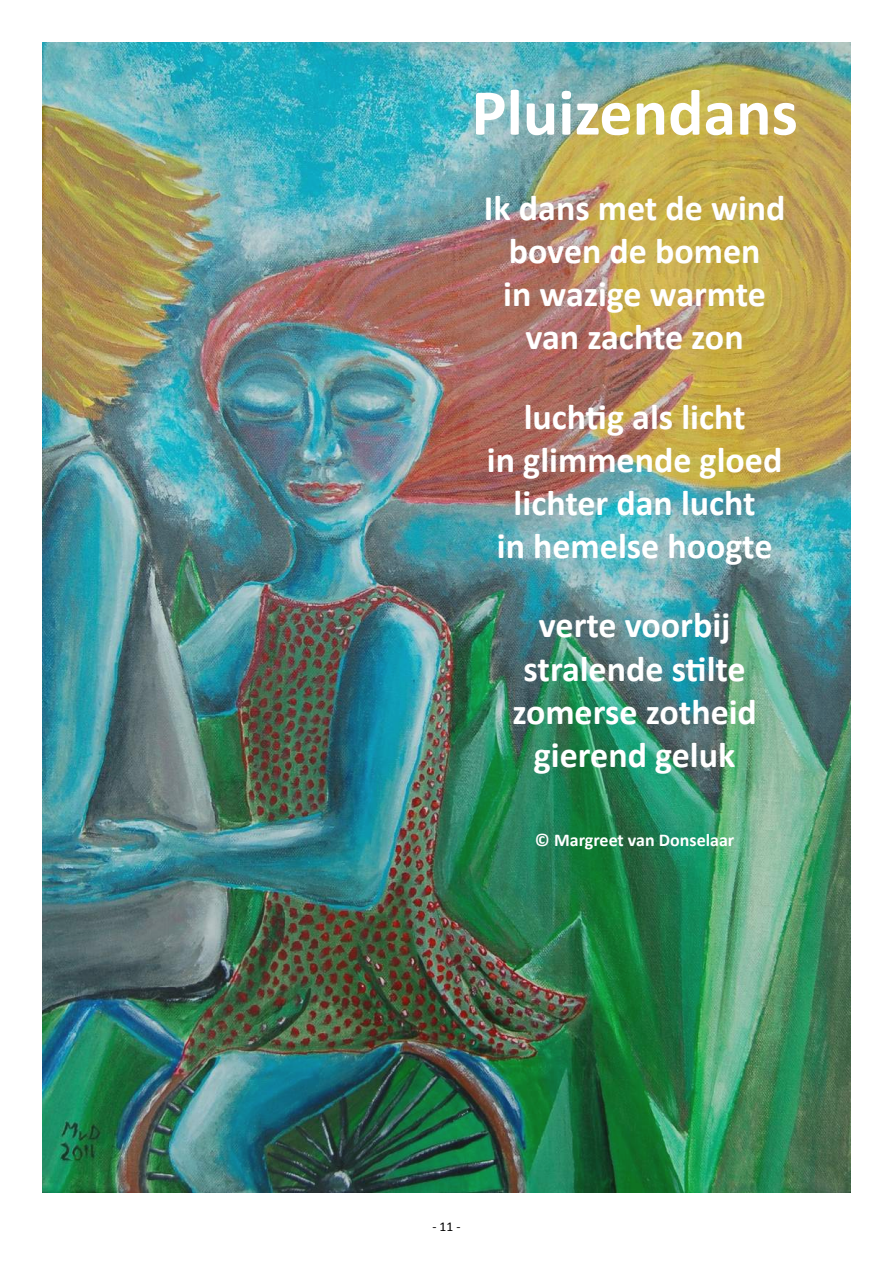
<style>
.page{position:relative;width:893px;height:1263px;background:#fff}
.page>*{position:absolute;margin:0;border:0;box-sizing:border-box;transform-origin:0 0}
.t1{font:700 66px "Calibri";color:#fff}
.t2{font:700 36px/43.2px "Calibri";color:#fff;text-align:center}
.t3{font:700 18px "Calibri";color:#fff}
.t4{font:13.5px "Calibri";color:#000}
</style>
<div class="page">
<img style="left:43px;top:43px;width:807px;height:1150px">
<h1 class="t1" style="left:471px;top:70px;width:328px">Pluizendans</h1>
<p class="t2" style="left:484px;top:186px;width:303px">Ik dans met de wind boven de bomen<br>in wazige warmte van zachte zon</p>
<p class="t2" style="left:487px;top:395px;width:297px">luchtig als licht<br>in glimmende gloed lichter dan lucht<br>in hemelse hoogte</p>
<p class="t2" style="left:512px;top:604px;width:246px">verte voorbij stralende stilte zomerse zotheid gierend geluk</p>
<p class="t3" style="left:535px;top:829px;width:201px">© Margreet van Donselaar</p>
<p class="t4" style="left:432px;top:1217px;width:30px">- 11 -</p>
</div>
